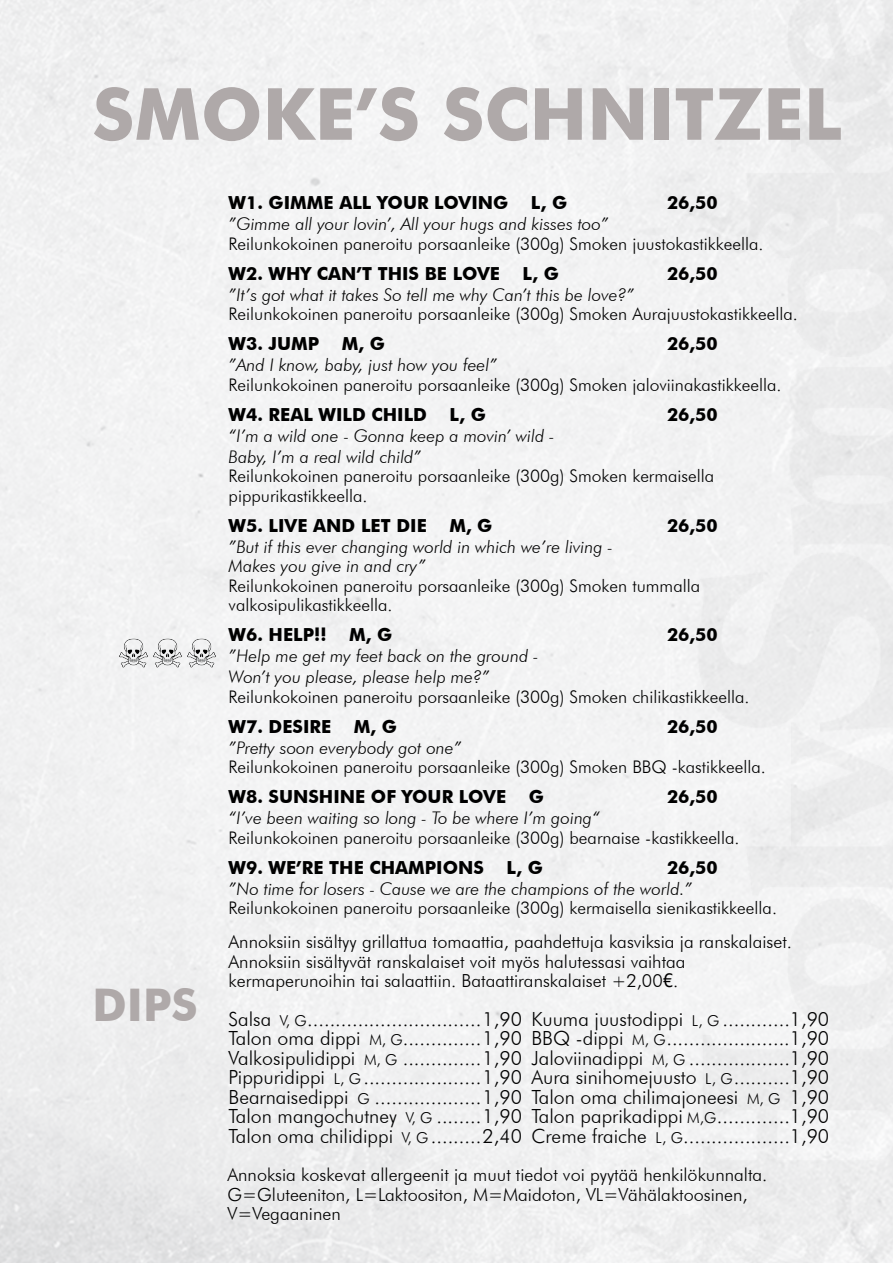
<style>
.page{position:relative;width:893px;height:1263px;background:#fff}
.page>*{position:absolute;margin:0;border:0;box-sizing:border-box;transform-origin:0 0}
.t1{font:700 72px "Futura BT";color:#afa9a9}
.t2{font:700 45px "Futura BT";color:#afa9a9}
.t3{font:300 19.5px/19.5px "Futura BT";color:#000;text-align:justify}
.t4{font:300 18px/19.5px "Futura BT";color:#000}
.t5{font:700 18px "Futura BT";color:#000}
.t6{font:300 17.4px/19.5px "Futura BT";color:#000}
.t7{font:italic 300 17.4px/21px "Futura BT";color:#000}
.s1{font-family:"Futura Std";font-weight:500}
.s2{font-size:15px}
</style>
<div class="page">
<div style="left:550px;top:0;width:343px;height:1263px;background:#f1f1f2"></div>
<img style="left:186px;top:638px;width:31px;height:30px">
<img style="left:152px;top:638px;width:31px;height:30px">
<img style="left:118px;top:638px;width:31px;height:30px">
<h1 class="t1" style="left:92px;top:70px;width:751px">SMOKE’S SCHNITZEL</h1>
<h2 class="t2" style="left:92px;top:978px;width:107px">DIPS</h2>
<p class="t5" style="left:229px;top:192px;width:281px">W1. GIMME ALL YOUR LOVING</p>
<p class="t5" style="left:531px;top:192px;width:38px">L, G</p>
<p class="t5" style="left:667px;top:192px;width:52px">26,50</p>
<p class="t7" style="left:229px;top:213px;width:382px">”Gimme all your lovin’, All your hugs and kisses too”</p>
<p class="t6" style="left:229px;top:234px;width:536px">Reilunkokoinen paneroitu porsaanleike (300g) Smoken juustokastikkeella.</p>
<p class="t5" style="left:229px;top:262px;width:273px">W2. WHY CAN’T THIS BE LOVE</p>
<p class="t5" style="left:523px;top:262px;width:38px">L, G</p>
<p class="t5" style="left:667px;top:262px;width:52px">26,50</p>
<p class="t7" style="left:229px;top:284px;width:407px">”It’s got what it takes So tell me why Can’t this be love?”</p>
<p class="t6" style="left:229px;top:304px;width:571px">Reilunkokoinen paneroitu porsaanleike (300g) Smoken Aurajuustokastikkeella.</p>
<p class="t5" style="left:229px;top:333px;width:92px">W3. JUMP</p>
<p class="t5" style="left:342px;top:333px;width:45px">M, G</p>
<p class="t5" style="left:667px;top:333px;width:52px">26,50</p>
<p class="t7" style="left:229px;top:354px;width:270px">”And I know, baby, just how you feel”</p>
<p class="t6" style="left:229px;top:375px;width:554px">Reilunkokoinen paneroitu porsaanleike (300g) Smoken jaloviinakastikkeella.</p>
<p class="t5" style="left:229px;top:403px;width:200px">W4. REAL WILD CHILD</p>
<p class="t5" style="left:450px;top:403px;width:38px">L, G</p>
<p class="t5" style="left:667px;top:403px;width:52px">26,50</p>
<p class="t7" style="left:229px;top:425px;width:327px">“I’m a wild one - Gonna keep a movin’ wild -<br>Baby, I’m a real wild child”</p>
<p class="t6" style="left:229px;top:466px;width:487px">Reilunkokoinen paneroitu porsaanleike (300g) Smoken kermaisella pippurikastikkeella.</p>
<p class="t5" style="left:229px;top:514px;width:200px">W5. LIVE AND LET DIE</p>
<p class="t5" style="left:449px;top:514px;width:45px">M, G</p>
<p class="t5" style="left:667px;top:514px;width:52px">26,50</p>
<p class="t7" style="left:229px;top:537px;width:386px;line-height:19.5px">”But if this ever changing world in which we’re living -<br>Makes you give in and cry”</p>
<p class="t6" style="left:229px;top:576px;width:473px">Reilunkokoinen paneroitu porsaanleike (300g) Smoken tummalla valkosipulikastikkeella.</p>
<p class="t5" style="left:229px;top:624px;width:99px">W6. HELP!!</p>
<p class="t5" style="left:349px;top:624px;width:45px">M, G</p>
<p class="t5" style="left:667px;top:624px;width:52px">26,50</p>
<p class="t7" style="left:229px;top:645px;width:311px">”Help me get my feet back on the ground -<br>Won’t you please, please help me?”</p>
<p class="t6" style="left:229px;top:687px;width:522px">Reilunkokoinen paneroitu porsaanleike (300g) Smoken chilikastikkeella.</p>
<p class="t5" style="left:229px;top:715px;width:104px">W7. DESIRE</p>
<p class="t5" style="left:354px;top:715px;width:45px">M, G</p>
<p class="t5" style="left:667px;top:715px;width:52px">26,50</p>
<p class="t7" style="left:229px;top:737px;width:235px">”Pretty soon everybody got one”</p>
<p class="t6" style="left:229px;top:757px;width:539px">Reilunkokoinen paneroitu porsaanleike (300g) Smoken BBQ -kastikkeella.</p>
<p class="t5" style="left:229px;top:786px;width:279px">W8. SUNSHINE OF YOUR LOVE</p>
<p class="t5" style="left:529px;top:786px;width:17px">G</p>
<p class="t5" style="left:667px;top:786px;width:52px">26,50</p>
<p class="t7" style="left:229px;top:807px;width:373px">“I’ve been waiting so long - To be where I’m going“</p>
<p class="t6" style="left:229px;top:828px;width:512px">Reilunkokoinen paneroitu porsaanleike (300g) bearnaise -kastikkeella.</p>
<p class="t5" style="left:229px;top:856px;width:257px">W9. WE’RE THE CHAMPIONS</p>
<p class="t5" style="left:506px;top:856px;width:38px">L, G</p>
<p class="t5" style="left:667px;top:856px;width:52px">26,50</p>
<p class="t7" style="left:229px;top:878px;width:465px">”No time for losers - Cause we are the champions of the world.”</p>
<p class="t6" style="left:229px;top:898px;width:550px">Reilunkokoinen paneroitu porsaanleike (300g) kermaisella sienikastikkeella.</p>
<p class="t4" style="left:229px;top:932px;width:565px">Annoksiin sisältyy grillattua tomaattia, paahdettuja kasviksia ja ranskalaiset.<br>Annoksiin sisältyvät ranskalaiset voit myös halutessasi vaihtaa kermaperunoihin tai salaattiin. Bataattiranskalaiset +2,00<span class="s1">€</span>.</p>
<p class="t3" style="left:229px;top:1009px;width:295px">Salsa <span class="s2">V, G</span>...............................1,90<br>Talon oma dippi <span class="s2">M, G</span>..............1,90<br>Valkosipulidippi <span class="s2">M, G</span> ..............1,90<br>Pippuridippi <span class="s2">L, G</span> .....................1,90<br>Bearnaisedippi <span class="s2">G</span> ...................1,90<br>Talon mangochutney <span class="s2">V, G</span> ........1,90<br>Talon oma chilidippi <span class="s2">V, G</span> .........2,40</p>
<p class="t3" style="left:531px;top:1009px;width:299px">Kuuma juustodippi <span class="s2">L, G</span> ............1,90<br>BBQ -dippi <span class="s2">M, G</span>......................1,90<br>Jaloviinadippi <span class="s2">M, G</span> ..................1,90<br>Aura sinihomejuusto <span class="s2">L, G</span>..........1,90<br>Talon oma chilimajoneesi <span class="s2">M, G</span> 1,90<br>Talon paprikadippi <span class="s2">M,G</span>.............1,90<br>Creme fraiche <span class="s2">L, G</span>...................1,90</p>
<p class="t4" style="left:227px;top:1165px;width:541px">Annoksia koskevat allergeenit ja muut tiedot voi pyytää henkilökunnalta.<br>G=Gluteeniton, L=Laktoositon, M=Maidoton, VL=Vähälaktoosinen,<br>V=Vegaaninen</p>
</div>
